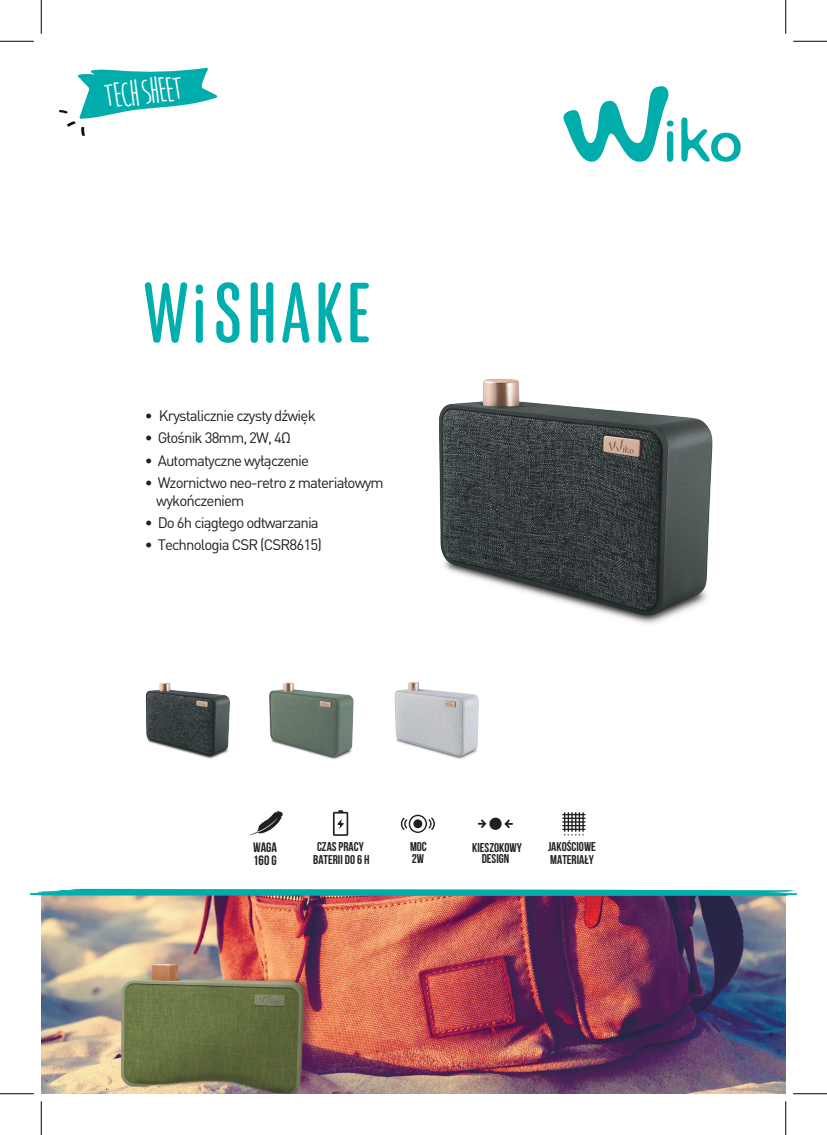
<style>
.page{position:relative;width:827px;height:1135px;background:#fff}
.page>*{position:absolute;margin:0;border:0;box-sizing:border-box;transform-origin:0 0}
.t1{font:700 35.5px "Moon Flower";color:#fff}
.t2{font:15px/18px "DIN Pro";letter-spacing:-.055em;color:#231f20}
.t3{font:13.62px/12.9px "Bebas Neue";color:#231f20}
.t4{font:12.75px/12.5px "Bebas Neue";color:#231f20}
</style>
<div class="page">
<svg style="left:333px;top:810px;width:15px;height:26px"></svg>
<svg style="left:478px;top:819px;width:8px;height:9px"></svg>
<svg style="left:504px;top:819px;width:9px;height:9px"></svg>
<div style="left:489px;top:818px;width:12px;height:12px;background:#231f20;border-radius:50%"></div>
<svg style="left:401px;top:815px;width:34px;height:18px"></svg>
<svg style="left:562px;top:812px;width:23px;height:23px"></svg>
<div style="left:561px;top:832px;width:25px;height:2px;border:1px solid #fff"></div>
<svg style="left:250px;top:811px;width:33px;height:24px"></svg>
<svg style="left:144px;top:282px;width:43px;height:61px"></svg>
<svg style="left:196px;top:285px;width:7px;height:58px"></svg>
<svg style="left:216px;top:282px;width:23px;height:61px"></svg>
<svg style="left:251px;top:282px;width:22px;height:61px"></svg>
<svg style="left:282px;top:282px;width:28px;height:61px"></svg>
<svg style="left:318px;top:282px;width:24px;height:61px"></svg>
<svg style="left:350px;top:283px;width:19px;height:59px"></svg>
<img style="left:41px;top:896px;width:744px;height:198px">
<svg style="left:681px;top:117px;width:59px;height:45px"></svg>
<svg style="left:563px;top:86px;width:110px;height:76px"></svg>
<svg style="left:31px;top:889px;width:765px;height:7px;background:#1db2b0"></svg>
<svg style="left:59px;top:68px;width:159px;height:68px"></svg>
<img style="left:439px;top:378px;width:274px;height:246px">
<img style="left:145px;top:682px;width:334px;height:78px">
<hr style="left:0;top:41px;width:34px;height:1px;background:#000">
<hr style="left:793px;top:41px;width:34px;height:1px;background:#000">
<hr style="left:0;top:1093px;width:34px;height:1px;background:#000">
<hr style="left:793px;top:1093px;width:34px;height:1px;background:#000">
<hr style="left:41px;top:0;width:1px;height:34px;background:#000">
<hr style="left:41px;top:1101px;width:1px;height:34px;background:#000">
<hr style="left:785px;top:0;width:1px;height:34px;background:#000">
<hr style="left:785px;top:1101px;width:1px;height:34px;background:#000">
<h1 class="t1" style="left:102px;top:78px;width:81px;rotate:-6deg">TECHSHEET</h1>
<p class="t2" style="left:145px;top:405px;width:172px">• Krystalicznie czysty dźwięk</p>
<p class="t2" style="left:145px;top:427px;width:148px">• Głośnik 38mm, 2W, 4Ω</p>
<p class="t2" style="left:145px;top:450px;width:166px">• Automatyczne wyłączenie</p>
<p class="t2" style="left:156px;top:472px;width:229px;text-indent:-12px">• Wzornictwo neo-retro z materiałowym wykończeniem</p>
<p class="t2" style="left:145px;top:512px;width:175px">• Do 6h ciągłego odtwarzania</p>
<p class="t2" style="left:145px;top:534px;width:179px">• Technologia CSR (CSR8615)</p>
<p class="t3" style="left:253px;top:841px;width:26px">WAGA<br>160 G</p>
<p class="t4" style="left:410px;top:841px;width:18px;line-height:12px">MOC<br>2W</p>
<p class="t4" style="left:548px;top:840px;width:49px">JAKOŚCIOWE<br>MATERIAŁY</p>
<p class="t4" style="left:313px;top:840px;width:58px">CZAS PRACY<br>BATERII DO 6 H</p>
<p class="t4" style="left:472px;top:842px;width:51px;line-height:11.4px;text-align:center">KIESZOKOWY<br>DESIGN</p>
</div>
